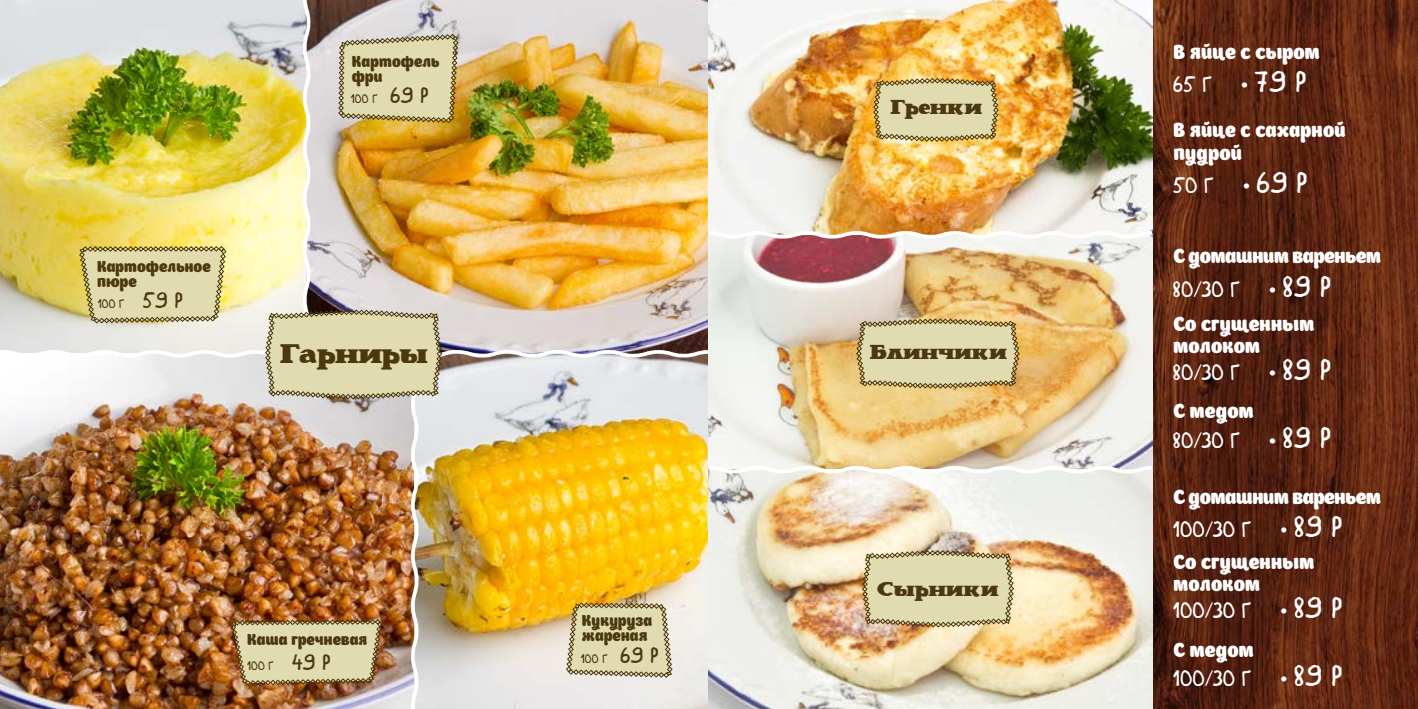
<style>
.page{position:relative;width:1418px;height:709px;background:#fff}
.page>*{position:absolute;margin:0;border:0;box-sizing:border-box;transform-origin:0 0}
.t1{font:30px "Brava";color:#4b380f}
.t2{font:22.5px/22.5px "Boomboom";color:#fff}
.t3{font:22.5px "Chocolate Hippo";color:#fff}
.t4{font:22.5px "Boomboom";letter-spacing:-.025em;color:#fff}
.t5{font:22.5px "Brava";color:#4b380f}
.t6{font:22.5px "Chocolate Hippo";color:#4b380e}
.t7{font:17.5px/15px "Boomboom";color:#4b380e}
.t8{font:12.5px "Chocolate Hippo";color:#4b380e}
.s1{font-size:22.5px}
.s2{font-family:"Gotham Pro";font-size:20px}
.s3{font-size:30px}
</style>
<div class="page">
<img style="left:1155px;top:0;width:262px;height:709px">
<img style="left:0;top:0;width:1155px;height:709px">
<p class="t7" style="left:97px;top:259px;width:115px">Картофельное пюре</p>
<p class="t8" style="left:98px;top:295px;width:28px">100 г</p>
<p class="t6" style="left:143px;top:285px;width:42px">59 р</p>
<p class="t7" style="left:352px;top:54px;width:89px">Картофель фри</p>
<p class="t8" style="left:351px;top:90px;width:80px">100 г <span class="s1">69 р</span></p>
<h1 class="t1" style="left:280px;top:336px;width:149px">Гарниры</h1>
<p class="t7" style="left:247px;top:632px;width:122px">Каша гречневая</p>
<p class="t8" style="left:247px;top:657px;width:28px">100 г</p>
<p class="t6" style="left:292px;top:647px;width:40px">49 р</p>
<p class="t7" style="left:582px;top:613px;width:72px">Кукуруза жареная</p>
<p class="t8" style="left:581px;top:650px;width:80px">100 г <span class="s1">69 р</span></p>
<p class="t5" style="left:891px;top:94px;width:93px">Гренки</p>
<p class="t5" style="left:870px;top:338px;width:138px">Блинчики</p>
<p class="t5" style="left:876px;top:575px;width:123px">Сырники</p>
<p class="t2" style="left:1173px;top:41px;width:148px">В яйце с сыром</p>
<p class="t3" style="left:1173px;top:69px;width:136px">65 г <span class="s2">•</span> <span class="s3">79 р</span></p>
<p class="t2" style="left:1173px;top:119px;width:174px">В яйце с сахарной пудрой</p>
<p class="t3" style="left:1173px;top:170px;width:137px">50 г <span class="s2">•</span> <span class="s3">69 р</span></p>
<p class="t4" style="left:1173px;top:244px;width:209px">С домашним вареньем</p>
<p class="t3" style="left:1173px;top:274px;width:160px">80/30 г <span class="s2">•</span> <span class="s3">89 р</span></p>
<p class="t2" style="left:1173px;top:312px;width:143px">Со сгущенным молоком</p>
<p class="t3" style="left:1173px;top:357px;width:160px">80/30 г <span class="s2">•</span> <span class="s3">89 р</span></p>
<p class="t2" style="left:1173px;top:400px;width:82px">С медом</p>
<p class="t3" style="left:1173px;top:425px;width:160px">80/30 г <span class="s2">•</span> <span class="s3">89 р</span></p>
<p class="t4" style="left:1173px;top:485px;width:209px">С домашним вареньем</p>
<p class="t3" style="left:1173px;top:514px;width:172px">100/30 г <span class="s2">•</span> <span class="s3">89 р</span></p>
<p class="t2" style="left:1173px;top:551px;width:143px">Со сгущенным молоком</p>
<p class="t3" style="left:1173px;top:595px;width:172px">100/30 г <span class="s2">•</span> <span class="s3">89 р</span></p>
<p class="t2" style="left:1173px;top:638px;width:82px">С медом</p>
<p class="t3" style="left:1173px;top:663px;width:172px">100/30 г <span class="s2">•</span> <span class="s3">89 р</span></p>
</div>
